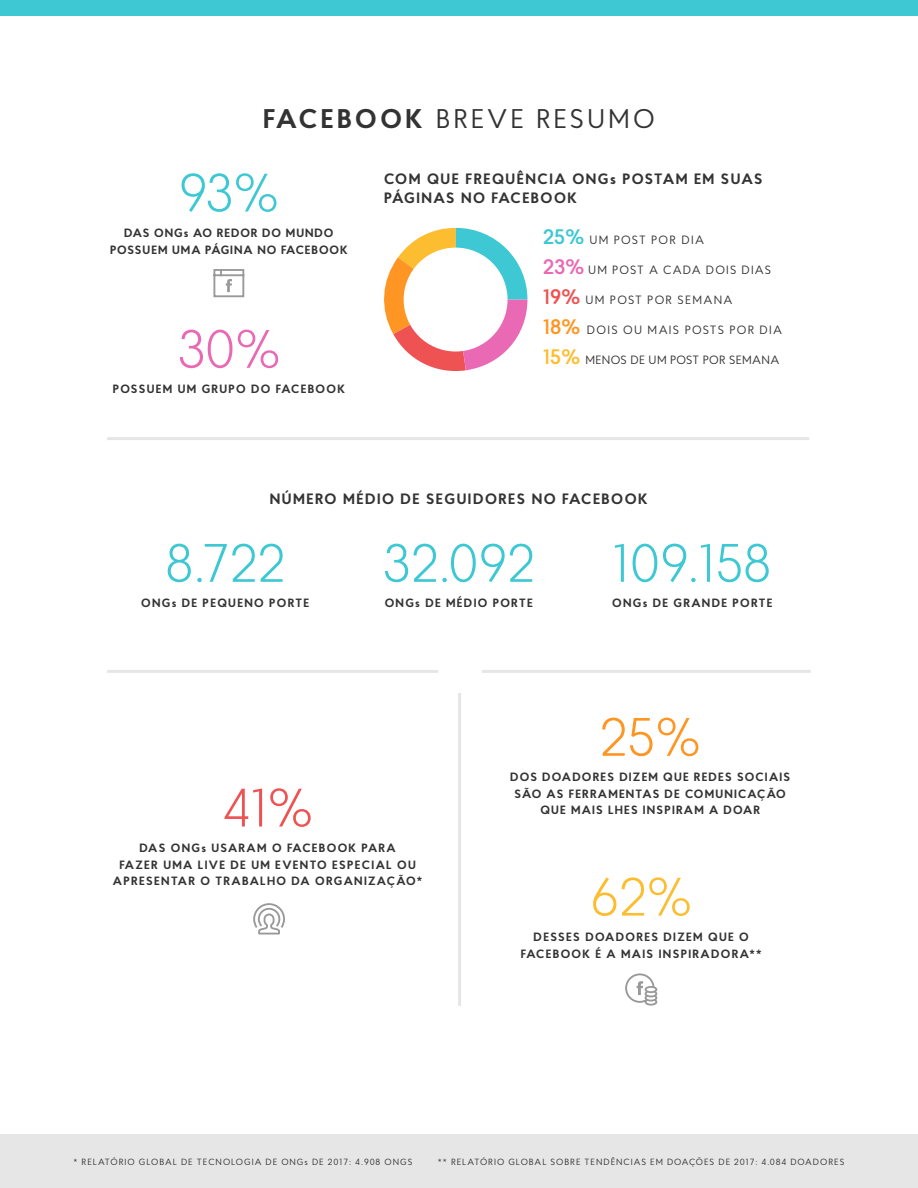
<style>
.page{position:relative;width:918px;height:1188px;background:#fff}
.page>*{position:absolute;margin:0;border:0;box-sizing:border-box;transform-origin:0 0}
.Graphic_Data{font:300 54px "Proba Pro";color:#3dc8d3}
.Graphic_Data-2{font:300 54px "Proba Pro";color:#e969b5}
.Graphic_Data-3{font:300 54px "Proba Pro";color:#ff9522}
.Graphic_Data-4{font:300 54px "Proba Pro";color:#ef5252}
.Graphic_Data-5{font:300 54px "Proba Pro";color:#fcbd30}
.Eyebrow{font:27px "Proba Pro";letter-spacing:.11em;color:#333}
.Graphic_Titles{font:700 15px/19.5px "Proba Pro";letter-spacing:.1em;color:#333}
.Graphic_Labels{font:700 12px/16.5px "Proba Pro";letter-spacing:.1em;color:#333;text-align:center}
.t1{font:12px "Proba Pro";letter-spacing:.095em;color:#333}
.Graphic_Labels-2{font:700 12px/16.5px "Proba Pro";letter-spacing:.08em;color:#333;text-align:center}
.t2{font:12px "Proba Pro";letter-spacing:.03em;color:#333}
.t3{font:9px "Proba Pro";letter-spacing:.11em;color:#333}
.s1{font-weight:700}
.s2{font-weight:600;font-size:21px;color:#3dc8d3}
.s3{font-weight:600;font-size:21px;color:#e969b5}
.s4{font-weight:600;font-size:21px;color:#ef5252}
.s5{font-weight:600;font-size:21px;color:#ff9522}
.s6{font-weight:600;font-size:21px;color:#fcbd30}
</style>
<div class="page">
<div style="left:0;top:0;width:918px;height:15px;background:#3dc8d3"></div>
<hr style="left:107px;top:437px;width:702px;height:3px;background:#e6e6e6">
<hr style="left:107px;top:670px;width:331px;height:3px;background:#e6e6e6">
<hr style="left:482px;top:670px;width:329px;height:3px;background:#e6e6e6">
<hr style="left:458px;top:693px;width:3px;height:313px;background:#e6e6e6">
<div style="left:0;top:1134px;width:918px;height:54px;background:#e6e6e6"></div>
<svg style="left:384px;top:228px;width:143px;height:143px"></svg>
<div style="left:404px;top:248px;width:104px;height:104px;background:#fff;border-radius:50%"></div>
<svg style="left:213px;top:269px;width:32px;height:29px"></svg>
<svg style="left:253px;top:903px;width:32px;height:32px"></svg>
<svg style="left:625px;top:973px;width:33px;height:33px"></svg>
<p class="Eyebrow" style="left:263px;top:101px;width:393px"><span class="s1">FACEBOOK</span> BREVE RESUMO</p>
<p class="Graphic_Data" style="left:179px;top:158px;width:101px">93%</p>
<p class="Graphic_Labels-2" style="left:110px;top:224px;width:239px">DAS ONGs AO REDOR DO MUNDO<br>POSSUEM UMA PÁGINA NO FACEBOOK</p>
<p class="Graphic_Data-2" style="left:177px;top:314px;width:105px">30%</p>
<p class="Graphic_Labels" style="left:113px;top:380px;width:234px">POSSUEM UM GRUPO DO FACEBOOK</p>
<p class="Graphic_Titles" style="left:384px;top:168px;width:380px">COM QUE FREQUÊNCIA ONGs POSTAM EM SUAS<br>PÁGINAS NO FACEBOOK</p>
<p class="t1" style="left:543px;top:232px;width:162px"><span class="s2">25%</span> UM POST POR DIA</p>
<p class="t1" style="left:543px;top:262px;width:230px"><span class="s3">23%</span> UM POST A CADA DOIS DIAS</p>
<p class="t1" style="left:543px;top:292px;width:191px"><span class="s4">19%</span> UM POST POR SEMANA</p>
<p class="t1" style="left:543px;top:322px;width:241px"><span class="s5">18%</span> DOIS OU MAIS POSTS POR DIA</p>
<p class="t2" style="left:543px;top:352px;width:238px"><span class="s6">15%</span> MENOS DE UM POST POR SEMANA</p>
<p class="Graphic_Titles" style="left:270px;top:488px;width:379px">NÚMERO MÉDIO DE SEGUIDORES NO FACEBOOK</p>
<p class="Graphic_Data" style="left:165px;top:528px;width:122px">8.722</p>
<p class="Graphic_Labels" style="left:141px;top:594px;width:169px">ONGs DE PEQUENO PORTE</p>
<p class="Graphic_Data" style="left:382px;top:528px;width:154px">32.092</p>
<p class="Graphic_Labels" style="left:385px;top:594px;width:149px">ONGs DE MÉDIO PORTE</p>
<p class="Graphic_Data" style="left:613px;top:528px;width:160px">109.158</p>
<p class="Graphic_Labels" style="left:612px;top:594px;width:162px">ONGs DE GRANDE PORTE</p>
<p class="Graphic_Data-4" style="left:222px;top:773px;width:92px">41%</p>
<p class="Graphic_Labels" style="left:113px;top:839px;width:311px">DAS ONGs USARAM O FACEBOOK PARA<br>FAZER UMA LIVE DE UM EVENTO ESPECIAL OU<br>APRESENTAR O TRABALHO DA ORGANIZAÇÃO*</p>
<p class="Graphic_Data-3" style="left:600px;top:702px;width:103px">25%</p>
<p class="Graphic_Labels" style="left:510px;top:768px;width:281px">DOS DOADORES DIZEM QUE REDES SOCIAIS<br>SÃO AS FERRAMENTAS DE COMUNICAÇÃO</p>
<p class="Graphic_Labels" style="left:540px;top:801px;width:221px">QUE MAIS LHES INSPIRAM A DOAR</p>
<p class="Graphic_Data-5" style="left:590px;top:862px;width:103px">62%</p>
<p class="Graphic_Labels" style="left:521px;top:928px;width:242px">DESSES DOADORES DIZEM QUE O<br>FACEBOOK É A MAIS INSPIRADORA**</p>
<p class="t3" style="left:74px;top:1156px;width:340px">* RELATÓRIO GLOBAL DE TECNOLOGIA DE ONGs DE 2017: 4.908 ONGS</p>
<p class="t3" style="left:438px;top:1156px;width:408px">** RELATÓRIO GLOBAL SOBRE TENDÊNCIAS EM DOAÇÕES DE 2017: 4.084 DOADORES</p>
</div>
